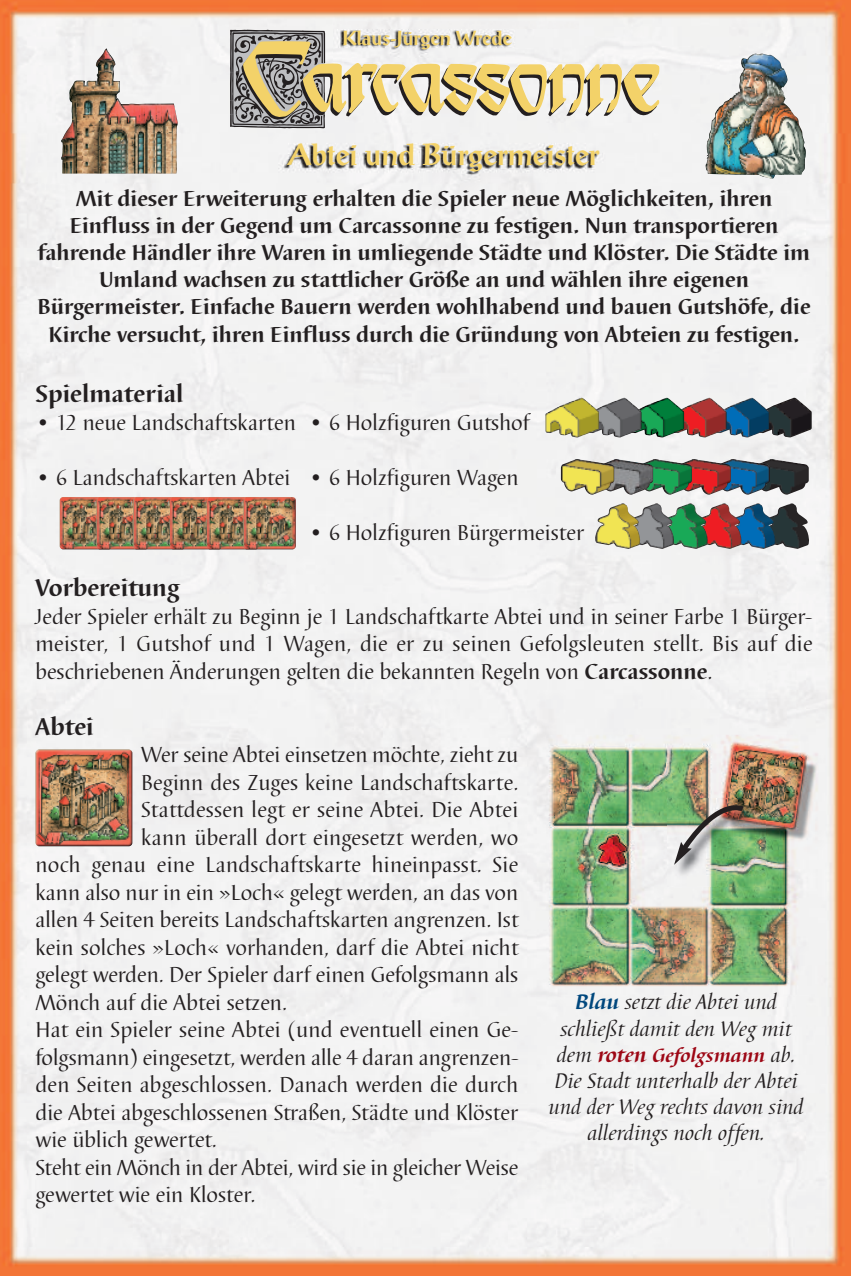
<style>
.page{position:relative;width:851px;height:1276px;background:#fff}
.page>*{position:absolute;margin:0;border:0;box-sizing:border-box;transform-origin:0 0}
.t1{font:500 30px "Post Antiqua BE";color:#f3d269}
.t2{font:700 25px "Barbedor T";color:#231f20}
.t3{font:22.5px/27.5px "Barbedor T";color:#231f20;text-align:justify}
.t4{font:700 22.5px/27.2px "Barbedor T";color:#231f20;text-align:center}
.t5{font:italic 21.75px/26px "Barbedor T";color:#231f20;text-align:center}
.t6{font:italic 700 20px "Barbedor T";color:#9d0715}
.t7{font:500 20px "Post Antiqua BE";color:#f3d269}
.s1{font-weight:700}
.s2{font-weight:700;color:#00477d}
.s3{font-weight:400;font-size:21.75px;color:#231f20}
.s4{font-size:21.75px}
</style>
<div class="page">
<img style="left:0;top:0;width:850px;height:1276px">
<svg style="left:230px;top:30px;width:430px;height:99px"></svg>
<img style="left:61px;top:48px;width:117px;height:85px">
<img style="left:705px;top:54px;width:100px;height:79px">
<img style="left:35px;top:749px;width:97px;height:97px;border-radius:4px">
<img style="left:60px;top:497px;width:52px;height:52px;border-radius:4px">
<img style="left:96px;top:497px;width:53px;height:52px;border-radius:4px">
<img style="left:133px;top:497px;width:52px;height:52px;border-radius:4px">
<img style="left:170px;top:497px;width:52px;height:52px;border-radius:4px">
<img style="left:207px;top:497px;width:52px;height:52px;border-radius:4px">
<img style="left:243px;top:497px;width:53px;height:52px;border-radius:4px">
<img style="left:775px;top:503px;width:34px;height:46px">
<img style="left:741px;top:503px;width:34px;height:46px">
<img style="left:707px;top:503px;width:34px;height:46px">
<img style="left:673px;top:503px;width:34px;height:46px">
<img style="left:640px;top:503px;width:33px;height:46px">
<img style="left:595px;top:503px;width:45px;height:46px">
<img style="left:769px;top:398px;width:42px;height:39px">
<img style="left:726px;top:398px;width:43px;height:39px">
<img style="left:684px;top:398px;width:42px;height:39px">
<img style="left:641px;top:398px;width:43px;height:39px">
<img style="left:599px;top:398px;width:42px;height:39px">
<img style="left:545px;top:398px;width:54px;height:39px">
<img style="left:769px;top:459px;width:39px;height:35px">
<img style="left:730px;top:459px;width:39px;height:35px">
<img style="left:692px;top:459px;width:38px;height:35px">
<img style="left:653px;top:459px;width:39px;height:35px">
<img style="left:614px;top:459px;width:39px;height:35px">
<img style="left:561px;top:459px;width:53px;height:35px">
<img style="left:548px;top:735px;width:277px;height:261px">
<img style="left:667px;top:798px;width:98px;height:88px">
<img style="left:674px;top:797px;width:73px;height:68px">
<img style="left:10px;top:133px;width:840px;height:50px">
<img style="left:61px;top:133px;width:116px;height:40px">
<img style="left:705px;top:133px;width:100px;height:46px">
<img style="left:333px;top:22px;width:245px;height:40px">
<p class="t7" style="left:342px;top:30px;width:171px">Klaus-Jürgen Wrede</p>
<h1 class="t1" style="left:287px;top:144px;width:314px">Abtei und Bürgermeister</h1>
<p class="t4" style="left:37px;top:184px;width:774px">Mit dieser Erweiterung erhalten die Spieler neue Möglichkeiten, ihren Einfluss in der Gegend um Carcassonne zu festigen. Nun transportieren fahrende Händler ihre Waren in umliegende Städte und Klöster. Die Städte im Umland wachsen zu stattlicher Größe an und wählen ihre eigenen Bürgermeister. Einfache Bauern werden wohlhabend und bauen Gutshöfe, die Kirche versucht, ihren Einfluss durch die Gründung von Abteien zu festigen.</p>
<p class="t2" style="left:35px;top:379px;width:150px">Spielmaterial</p>
<p class="t3" style="left:35px;top:408px;width:495px">• 12 neue Landschaftskarten • 6 Holzfiguren Gutshof</p>
<p class="t3" style="left:35px;top:463px;width:484px">• 6 Landschaftskarten Abtei • 6 Holzfiguren Wagen</p>
<p class="t3" style="left:308px;top:518px;width:277px">• 6 Holzfiguren Bürgermeister</p>
<p class="t2" style="left:35px;top:573px;width:146px">Vorbereitung</p>
<p class="t3" style="left:35px;top:602px;width:778px">Jeder Spieler erhält zu Beginn je 1 Landschaftkarte Abtei und in seiner Farbe 1 Bürger&shy;meister, 1 Gutshof und 1 Wagen, die er zu seinen Gefolgsleuten stellt. Bis auf die beschriebenen Änderungen gelten die bekannten Regeln von <span class="s1">Carcassonne</span>.</p>
<p class="t2" style="left:35px;top:711px;width:60px">Abtei</p>
<p class="t3" style="left:141px;top:741px;width:378px">Wer seine Abtei einsetzen möchte, zieht zu</p>
<p class="t3" style="left:141px;top:768px;width:378px">Beginn des Zuges keine Landschaftskarte.</p>
<p class="t3" style="left:141px;top:796px;width:378px">Stattdessen legt er seine Abtei. Die Abtei</p>
<p class="t3" style="left:141px;top:823px;width:378px">kann überall dort eingesetzt werden, wo</p>
<p class="t3" style="left:35px;top:851px;width:484px">noch genau eine Landschaftskarte hineinpasst. Sie</p>
<p class="t3" style="left:35px;top:878px;width:484px">kann also nur in ein »Loch« gelegt werden, an das von</p>
<p class="t3" style="left:35px;top:906px;width:484px">allen 4 Seiten bereits Landschaftskarten angrenzen. Ist</p>
<p class="t3" style="left:35px;top:933px;width:484px">kein solches »Loch« vorhanden, darf die Abtei nicht</p>
<p class="t3" style="left:35px;top:961px;width:484px">gelegt werden. Der Spieler darf einen Gefolgsmann als</p>
<p class="t3" style="left:35px;top:988px;width:253px">Mönch auf die Abtei setzen.</p>
<p class="t3" style="left:35px;top:1016px;width:484px">Hat ein Spieler seine Abtei (und eventuell einen Ge-</p>
<p class="t3" style="left:35px;top:1043px;width:484px">folgsmann) eingesetzt, werden alle 4 daran angrenzen-</p>
<p class="t3" style="left:35px;top:1071px;width:484px">den Seiten abgeschlossen. Danach werden die durch</p>
<p class="t3" style="left:35px;top:1098px;width:484px">die Abtei abgeschlossenen Straßen, Städte und Klöster</p>
<p class="t3" style="left:35px;top:1126px;width:183px">wie üblich gewertet.</p>
<p class="t3" style="left:35px;top:1153px;width:484px">Steht ein Mönch in der Abtei, wird sie in gleicher Weise</p>
<p class="t3" style="left:35px;top:1181px;width:221px">gewertet wie ein Kloster.</p>
<p class="t5" style="left:560px;top:989px;width:232px"><span class="s2">Blau</span> setzt die Abtei und schließt damit den Weg mit</p>
<p class="t6" style="left:556px;top:1043px;width:240px"><span class="s3">dem</span> <span class="s4">roten</span> Gefolgsmann <span class="s3">ab.</span></p>
<p class="t5" style="left:548px;top:1067px;width:257px">Die Stadt unterhalb der Abtei und der Weg rechts davon sind allerdings noch offen.</p>
</div>
